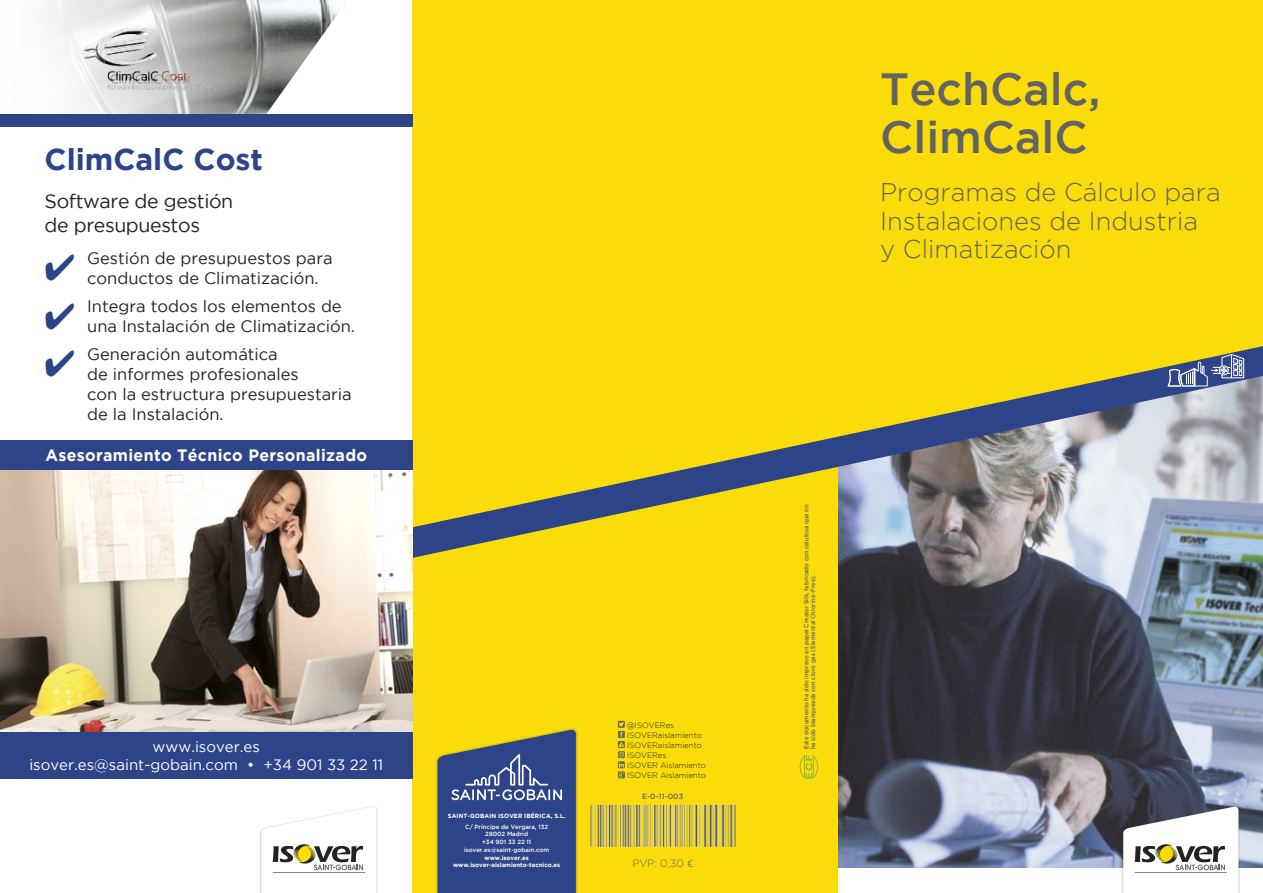
<style>
.page{position:relative;width:1263px;height:893px;background:#fff}
.page>*{position:absolute;margin:0;border:0;box-sizing:border-box;transform-origin:0 0}
.t1{font:500 45px "Gotham";color:#636363}
.t2{font:700 30px "Gotham";color:#2d4488}
.t3{font:300 25.5px/28.5px "Gotham";color:#636363}
.t4{font:19.5px/23.4px "Gotham";letter-spacing:-.02em;color:#222221}
.t5{font:16.5px/19.8px "Gotham";color:#222221}
.t6{font:700 16.5px "Gotham";letter-spacing:.02em;color:#fff}
.t7{font:15px "Gotham";color:#fff}
.t8{font:300 10.5px "Gotham";color:#636363}
.t9{font:300 7.8px "Gotham";color:#222221}
.t10{font:500 7.5px "Gotham";color:#636363}
.t11{font:500 6px/6.8px "Gotham";letter-spacing:.01em;color:#636363;scale:.95 1}
.t12{font:700 6px "Gotham";color:#fff}
.t13{font:500 6px "Gotham";color:#fff}
.s1{font-family:"The Sans B3"}
</style>
<div class="page">
<img style="left:46px;top:0;width:295px;height:114px">
<img style="left:80px;top:27px;width:143px;height:64px">
<img style="left:838px;top:558px;width:425px;height:309px">
<div style="left:412px;top:0;width:426px;height:893px;background:#f9dc0a"></div>
<div style="left:838px;top:0;width:425px;height:346px;background:#f9dc0a"></div>
<svg style="left:412px;top:346px;width:851px;height:212px"></svg>
<div style="left:259px;top:805px;width:119px;height:88px;background:#222221;opacity:.3"></div>
<svg style="left:261px;top:806px;width:116px;height:87px"></svg>
<div style="left:435px;top:727px;width:143px;height:166px;background:#222221;opacity:.3"></div>
<svg style="left:437px;top:729px;width:139px;height:164px;background:#465881"></svg>
<svg style="left:618px;top:721px;width:7px;height:57px"></svg>
<svg style="left:799px;top:755px;width:19px;height:24px"></svg>
<img style="left:590px;top:804px;width:146px;height:43px">
<div style="left:1121px;top:805px;width:119px;height:88px;background:#222221;opacity:.3"></div>
<svg style="left:1123px;top:806px;width:115px;height:87px"></svg>
<svg style="left:1168px;top:353px;width:76px;height:33px;background:#7f888d"></svg>
<img style="left:0;top:470px;width:412px;height:262px">
<div style="left:0;top:732px;width:412px;height:46px;background:#2d4488"></div>
<div style="left:0;top:441px;width:412px;height:29px;background:#2d4488"></div>
<div style="left:0;top:114px;width:412px;height:13px;background:#2d4488"></div>
<p class="t2" style="left:45px;top:142px;width:220px">ClimCalC Cost</p>
<p class="t4" style="left:45px;top:189px;width:190px">Software de gestión de presupuestos</p>
<p class="t5" style="left:87px;top:248px;width:247px">Gestión de presupuestos para conductos de Climatización.</p>
<p class="t5" style="left:87px;top:296px;width:269px">Integra todos los elementos de una Instalación de Climatización.</p>
<p class="t5" style="left:87px;top:344px;width:266px">Generación automática<br>de informes profesionales<br>con la estructura presupuestaria de la Instalación.</p>
<p class="t6" style="left:45px;top:446px;width:323px">Asesoramiento Técnico Personalizado</p>
<p class="t7" style="left:153px;top:738px;width:109px">www.isover.es</p>
<p class="t7" style="left:29px;top:756px;width:355px">isover.es@saint-gobain.com • +34 901 33 22 11</p>
<p class="t12" style="left:448px;top:813px;width:119px">SAINT-GOBAIN ISOVER IBÉRICA, S.L.</p>
<p class="t13" style="left:465px;top:823px;width:84px">C/ Príncipe de Vergara, 132</p>
<p class="t13" style="left:485px;top:831px;width:44px">28002 Madrid</p>
<p class="t13" style="left:482px;top:838px;width:51px">+34 901 33 22 11</p>
<p class="t13" style="left:464px;top:846px;width:87px">isover.es@saint-gobain.com</p>
<p class="t12" style="left:484px;top:854px;width:46px">www.isover.es</p>
<p class="t12" style="left:453px;top:862px;width:109px">www.isover-aislamiento-tecnico.es</p>
<p class="t9" style="left:627px;top:721px;width:48px">@ISOVERes</p>
<p class="t9" style="left:627px;top:731px;width:76px">ISOVERaislamiento</p>
<p class="t9" style="left:627px;top:741px;width:76px">ISOVERaislamiento</p>
<p class="t9" style="left:627px;top:751px;width:41px">ISOVERes</p>
<p class="t9" style="left:627px;top:761px;width:80px">ISOVER Aislamiento</p>
<p class="t9" style="left:627px;top:771px;width:80px">ISOVER Aislamiento</p>
<p class="t10" style="left:642px;top:792px;width:43px">E-0-11-003</p>
<p class="t8" style="left:632px;top:857px;width:62px">PVP: 0,30 <span class="s1">€</span></p>
<p class="t1" style="left:880px;top:63px;width:222px">TechCalc,</p>
<p class="t1" style="left:880px;top:111px;width:209px">ClimCalC</p>
<p class="t3" style="left:880px;top:178px;width:342px">Programas de Cálculo para<br>Instalaciones de Industria<br>y Climatización</p>
<p class="t11" style="left:803px;top:749px;width:259px;rotate:-90deg">Este documento ha sido impreso en papel Creator Silk, fabricado con celulosa que no ha sido blanqueada con cloro gas (Elemental Chlorine-Free).</p>
</div>
